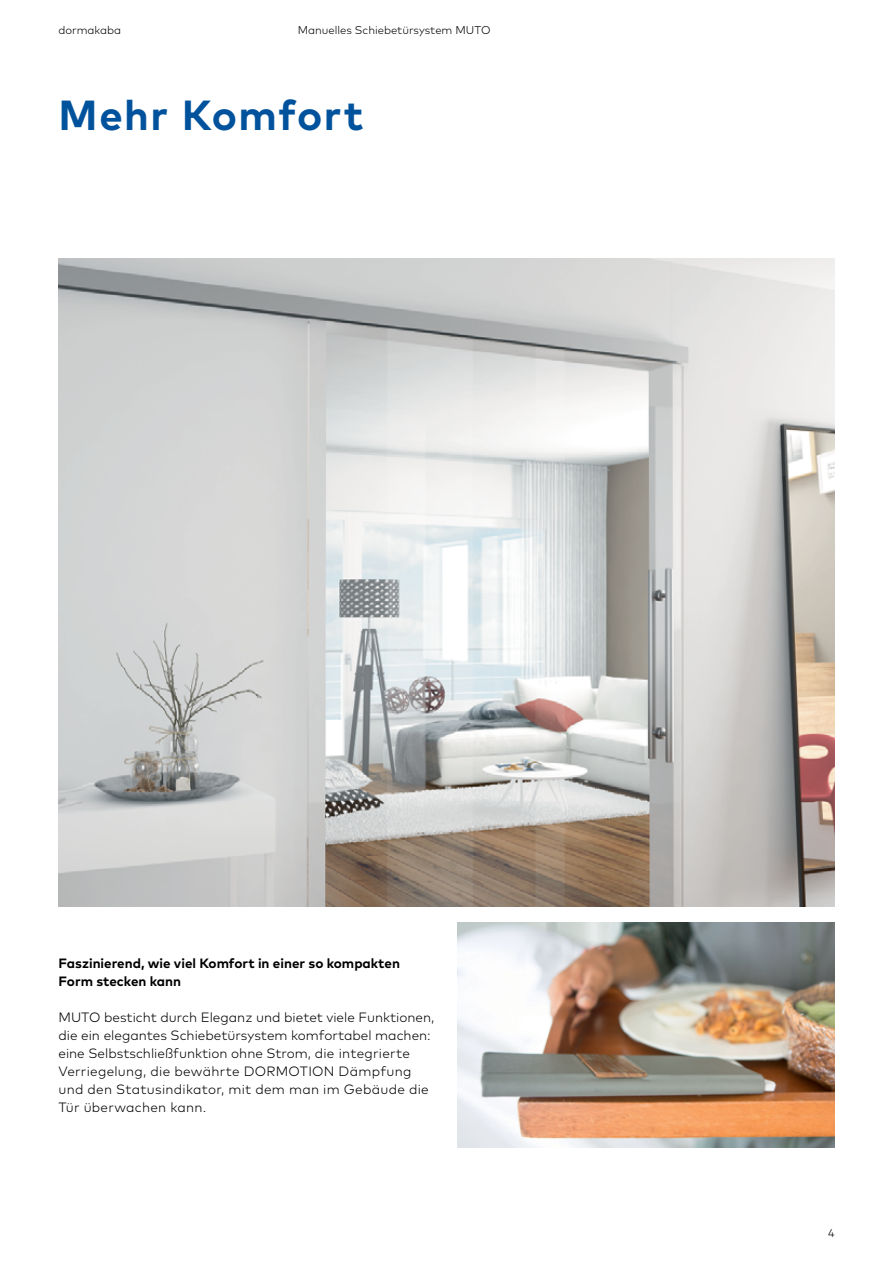
<style>
.page{position:relative;width:893px;height:1263px;background:#fff}
.page>*{position:absolute;margin:0;border:0;box-sizing:border-box;transform-origin:0 0}
.t1{font:700 42px "Mark Pro";letter-spacing:.035em;color:#00529c}
.t2{font:300 13.5px/18px "Mark Pro";color:#000}
.t3{font:700 13.5px/18px "Mark Pro";color:#000}
.t4{font:300 11.25px "Mark Pro";color:#000}
</style>
<div class="page">
<img style="left:58px;top:259px;width:776px;height:648px">
<img style="left:457px;top:922px;width:377px;height:225px">
<p class="t4" style="left:58px;top:21px;width:64px">dormakaba</p>
<p class="t4" style="left:298px;top:21px;width:194px">Manuelles Schiebetürsystem MUTO</p>
<h1 class="t1" style="left:58px;top:84px;width:306px">Mehr Komfort</h1>
<p class="t3" style="left:58px;top:953px;width:343px">Faszinierend, wie viel Komfort in einer so kompakten<br>Form stecken kann</p>
<p class="t2" style="left:58px;top:1007px;width:378px">MUTO besticht durch Eleganz und bietet viele Funktionen, die ein elegantes Schiebetürsystem komfortabel machen: eine Selbstschließfunktion ohne Strom, die integrierte Verriegelung, die bewährte DORMOTION Dämpfung und den Statusindikator, mit dem man im Gebäude die Tür überwachen kann.</p>
<p class="t4" style="left:828px;top:1224px;width:8px">4</p>
</div>
